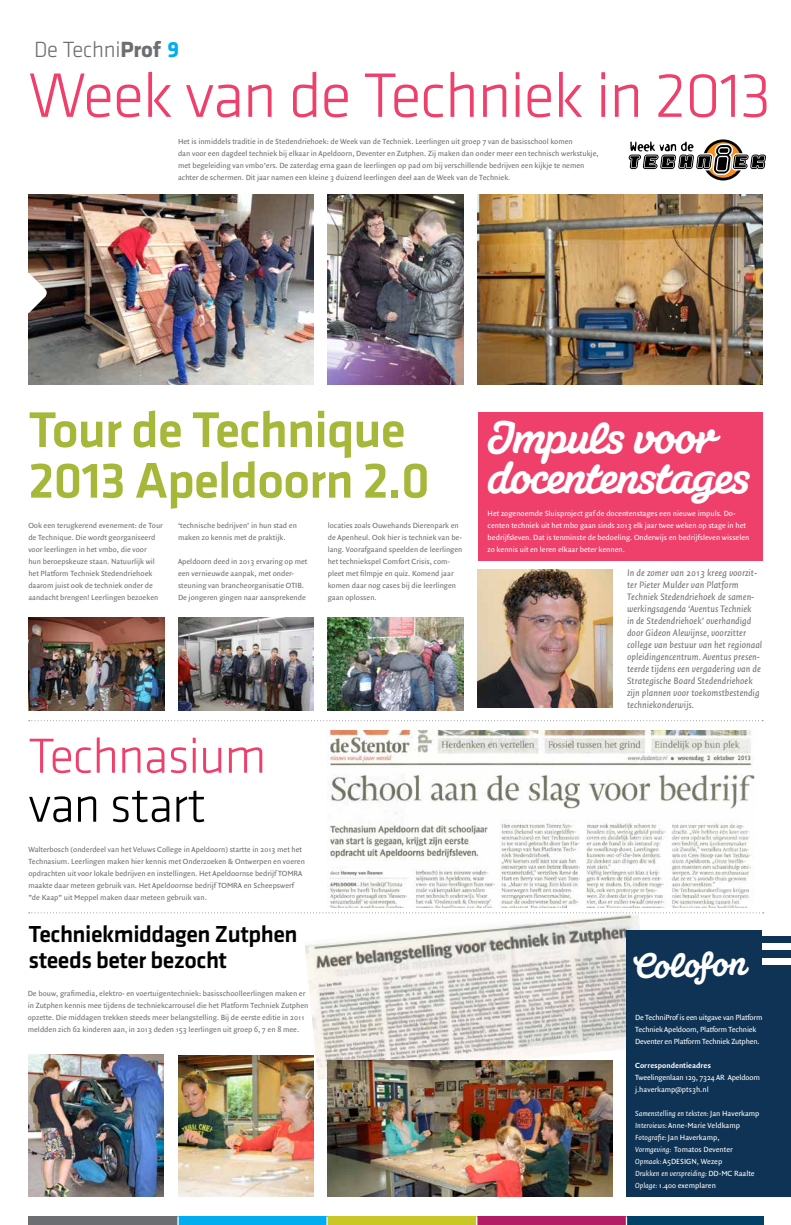
<style>
.page{position:relative;width:791px;height:1225px;background:#fff}
.page>*{position:absolute;margin:0;border:0;box-sizing:border-box;transform-origin:0 0}
.t1{font:300 65px "Klavika Basic";letter-spacing:-.02em;color:#ef3f6b}
.t2{font:500 52px/50.6px "Klavika Basic";letter-spacing:-.02em;color:#a7b739}
.t3{font:300 51px "Klavika Basic";letter-spacing:-.02em;color:#ef3f6b}
.t4{font:300 51px "Klavika Basic";letter-spacing:-.02em;color:#000}
.t5{font:700 44px/40px "Susa";letter-spacing:-.02em;color:#fff}
.t6{font:700 34px "Susa";color:#fff}
.t7{font:500 24px/26px "Klavika Basic";letter-spacing:-.02em;color:#000}
.t8{font:300 22.8px "Klavika Basic";letter-spacing:-.01em;color:#6d6e71}
.t9{font:italic 10px/12px "Quadraat Sans";color:#6d6e71}
.t10{font:8px/12px "Quadraat Sans";color:#6d6e71}
.t11{font:8px/12px "Quadraat Sans";color:#fff}
.t12{font:8px/12px "Quadraat Sans";letter-spacing:-.02em;color:#fff}
.t13{font:700 8px "Quadraat Sans";color:#fff}
.s1{font-weight:700}
.s2{font-weight:700;color:#00aeef}
.s3{font-style:italic}
</style>
<div class="page">
<img style="left:304px;top:913px;width:348px;height:167px">
<svg style="left:29px;top:912px;width:735px;height:1px"></svg>
<div style="left:627px;top:1216px;width:136px;height:9px;background:#004167"></div>
<div style="left:28px;top:1216px;width:150px;height:9px;background:#6d6e71"></div>
<div style="left:178px;top:1216px;width:150px;height:9px;background:#00aeef"></div>
<div style="left:328px;top:1216px;width:149px;height:9px;background:#c9c725"></div>
<div style="left:477px;top:1216px;width:150px;height:9px;background:#b31d66"></div>
<svg style="left:177px;top:1216px;width:2px;height:9px"></svg>
<svg style="left:326px;top:1216px;width:2px;height:9px"></svg>
<div style="left:627px;top:930px;width:164px;height:267px;background:#0e3354"></div>
<div style="left:763px;top:929px;width:28px;height:6px;background:#fff"></div>
<div style="left:763px;top:943px;width:28px;height:7px;background:#fff"></div>
<div style="left:763px;top:957px;width:28px;height:7px;background:#fff"></div>
<svg style="left:29px;top:720px;width:734px;height:1px"></svg>
<svg style="left:628px;top:139px;width:138px;height:42px"></svg>
<div style="left:478px;top:412px;width:285px;height:148px;background:#ef3f6b"></div>
<img style="left:28px;top:194px;width:286px;height:191px">
<img style="left:178px;top:617px;width:136px;height:94px">
<img style="left:29px;top:1054px;width:135px;height:142px">
<img style="left:328px;top:194px;width:135px;height:191px">
<img style="left:477px;top:194px;width:286px;height:191px">
<img style="left:28px;top:617px;width:136px;height:94px">
<img style="left:328px;top:617px;width:135px;height:94px">
<img style="left:477px;top:569px;width:136px;height:139px">
<img style="left:178px;top:1055px;width:136px;height:141px">
<svg style="left:28px;top:270px;width:21px;height:46px"></svg>
<img style="left:328px;top:1060px;width:285px;height:136px">
<img style="left:328px;top:730px;width:427px;height:177px">
<h3 class="t8" style="left:34px;top:35px;width:147px">De Techni<span class="s1">Prof</span> <span class="s2">9</span></h3>
<h1 class="t1" style="left:28px;top:56px;width:745px">Week van de Techniek in 2013</h1>
<p class="t10" style="left:178px;top:136px;width:422px">Het is inmiddels traditie in de Stedendriehoek: de Week van de Techniek. Leerlingen uit groep 7 van de basisschool komen<br>dan voor een dagdeel techniek bij elkaar in Apeldoorn, Deventer en Zutphen. Zij maken dan onder meer een technisch werkstukje, met begeleiding van vmbo’ers. De zaterdag erna gaan de leerlingen op pad om bij verschillende bedrijven een kijkje te nemen achter de schermen. Dit jaar namen een kleine 3 duizend leerlingen deel aan de Week van de Techniek.</p>
<h2 class="t2" style="left:28px;top:403px;width:403px">Tour de Technique<br>2013 Apeldoorn 2.0</h2>
<p class="t10" style="left:28px;top:520px;width:136px">Ook een terugkerend evenement: de Tour de Technique. Die wordt georganiseerd voor leerlingen in het vmbo, die voor<br>hun beroepskeuze staan. Natuurlijk wil het Platform Techniek Stedendriehoek daarom juist ook de techniek onder de aandacht brengen! Leerlingen bezoeken</p>
<p class="t10" style="left:178px;top:520px;width:120px">‘technische bedrijven’ in hun stad en maken zo kennis met de praktijk.</p>
<p class="t10" style="left:178px;top:556px;width:131px">Apeldoorn deed in 2013 ervaring op met een vernieuwde aanpak, met onder&shy;steuning van brancheorganisatie OTIB.<br>De jongeren gingen naar aansprekende</p>
<p class="t10" style="left:328px;top:520px;width:136px">locaties zoals Ouwehands Dierenpark en de Apenheul. Ook hier is techniek van be&shy;lang. Voorafgaand speelden de leerlingen het techniekspel Comfort Crisis, com&shy;pleet met filmpje en quiz. Komend jaar komen daar nog cases bij die leerlingen gaan oplossen.</p>
<h3 class="t3" style="left:28px;top:725px;width:239px">Technasium</h3>
<h3 class="t4" style="left:28px;top:774px;width:179px">van start</h3>
<p class="t10" style="left:28px;top:844px;width:278px">Walterbosch (onderdeel van het Veluws College in Apeldoorn) startte in 2013 met het Technasium. Leerlingen maken hier kennis met Onderzoeken &amp; Ontwerpen en voeren opdrachten uit voor lokale bedrijven en instellingen. Het Apeldoornse bedrijf TOMRA maakte daar meteen gebruik van. Het Apeldoornse bedrijf TOMRA en Scheepswerf ”de Kaap” uit Meppel maken daar meteen gebruik van.</p>
<h3 class="t7" style="left:29px;top:921px;width:270px">Techniekmiddagen Zutphen steeds beter bezocht</h3>
<p class="t10" style="left:28px;top:988px;width:282px">De bouw, grafimedia, elektro- en voertuigentechniek: basisschoolleerlingen maken er in Zutphen kennis mee tijdens de techniekcarrousel die het Platform Techniek Zutphen opzette. Die middagen trekken steeds meer belangstelling. Bij de eerste editie in 2011 meldden zich 62 kinderen aan, in 2013 deden 153 leerlingen uit groep 6, 7 en 8 mee.</p>
<h3 class="t5" style="left:488px;top:416px;width:263px">Impuls voor docentenstages</h3>
<p class="t11" style="left:488px;top:508px;width:263px">Het zogenoemde Sluisproject gaf de docentenstages een nieuwe impuls. Do&shy;centen techniek uit het mbo gaan sinds 2013 elk jaar twee weken op stage in het bedrijfsleven. Dat is tenminste de bedoeling. Onderwijs en bedrijfsleven wisselen zo kennis uit en leren elkaar beter kennen.</p>
<p class="t9" style="left:627px;top:567px;width:137px">In de zomer van 2013 kreeg voorzit&shy;ter Pieter Mulder van Platform Techniek Stedendriehoek de samen&shy;werkingsagenda ‘Aventus Techniek<br>in de Stedendriehoek’ overhandigd door Gideon Alewijnse, voorzitter college van bestuur van het regionaal opleidingencentrum. Aventus presen&shy;teerde tijdens een vergadering van de Strategische Board Stedendriehoek zijn plannen voor toekomstbestendig techniekonderwijs.</p>
<h3 class="t6" style="left:633px;top:944px;width:114px;rotate:-2deg">Colofon</h3>
<p class="t12" style="left:635px;top:1012px;width:129px">De TechniProf is een uitgave van Platform<br>Techniek Apeldoorn, Platform Techniek<br>Deventer en Platform Techniek Zutphen.</p>
<p class="t13" style="left:635px;top:1061px;width:77px">Correspondentieadres</p>
<p class="t12" style="left:635px;top:1072px;width:127px">Tweelingenlaan 129, 7324 AR Apeldoorn j.haverkamp@pts3h.nl</p>
<p class="t11" style="left:635px;top:1108px;width:126px"><span class="s3">Samenstelling en teksten:</span> Jan Haverkamp<br><span class="s3">Interviews:</span> Anne-Marie Veldkamp<br><span class="s3">Fotografie:</span> Jan Haverkamp,<br><span class="s3">Vormgeving:</span> Tomatos Deventer<br><span class="s3">Opmaak:</span> A5DESIGN, Wezep<br><span class="s3">Drukken en verspreiding:</span> DD-MC Raalte<br><span class="s3">Oplage:</span> 1.400 exemplaren</p>
</div>
